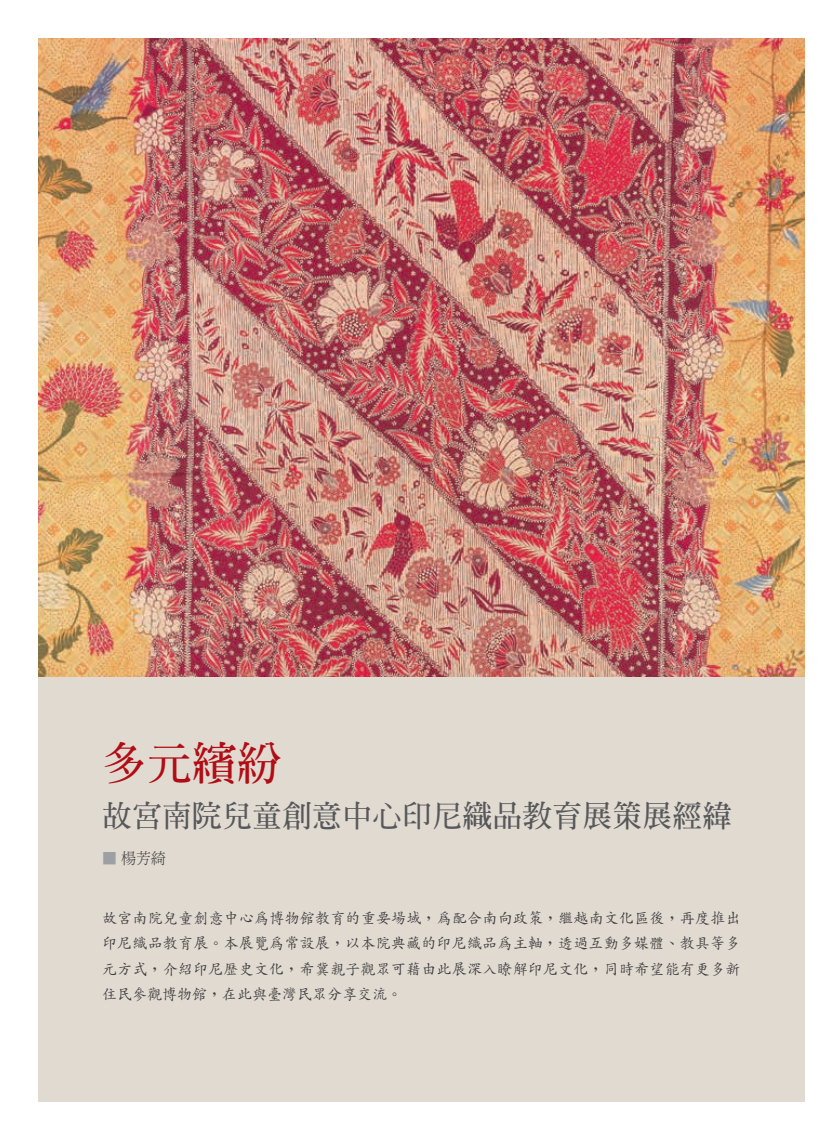
<style>
.page{position:relative;width:825px;height:1140px;background:#fff}
.page>*{position:absolute;margin:0;border:0;box-sizing:border-box;transform-origin:0 0}
.t1{font:700 45px "AR Ming B5";color:#b00d15}
.t2{font:700 30px "AR Ming B5";color:#57585a}
.t3{font:500 15px/25.5px "AR Kai B5";letter-spacing:.015em;color:#3e3e3f;text-align:justify}
.t4{font:300 15px "AR Ming B5";color:#3e3e3f}
.s1{color:#9d9fa2}
</style>
<div class="page">
<div style="left:38px;top:676px;width:766px;height:425px;background:#e1dad1"></div>
<img style="left:38px;top:38px;width:766px;height:638px">
<h1 class="t1" style="left:102px;top:740px;width:181px">多元繽紛</h1>
<h2 class="t2" style="left:102px;top:800px;width:631px">故宮南院兒童創意中心印尼織品教育展策展經緯</h2>
<p class="t4" style="left:102px;top:850px;width:66px"><span class="s1">■</span> 楊芳綺</p>
<p class="t3" style="left:102px;top:905px;width:639px">故宮南院兒童創意中心為博物館教育的重要場域，為配合南向政策，繼越南文化區後，再度推出印尼織品教育展。本展覽為常設展，以本院典藏的印尼織品為主軸，透過互動多媒體、教具等多元方式，介紹印尼歷史文化，希冀親子觀眾可藉由此展深入瞭解印尼文化，同時希望能有更多新住民參觀博物館，在此與臺灣民眾分享交流。</p>
</div>
